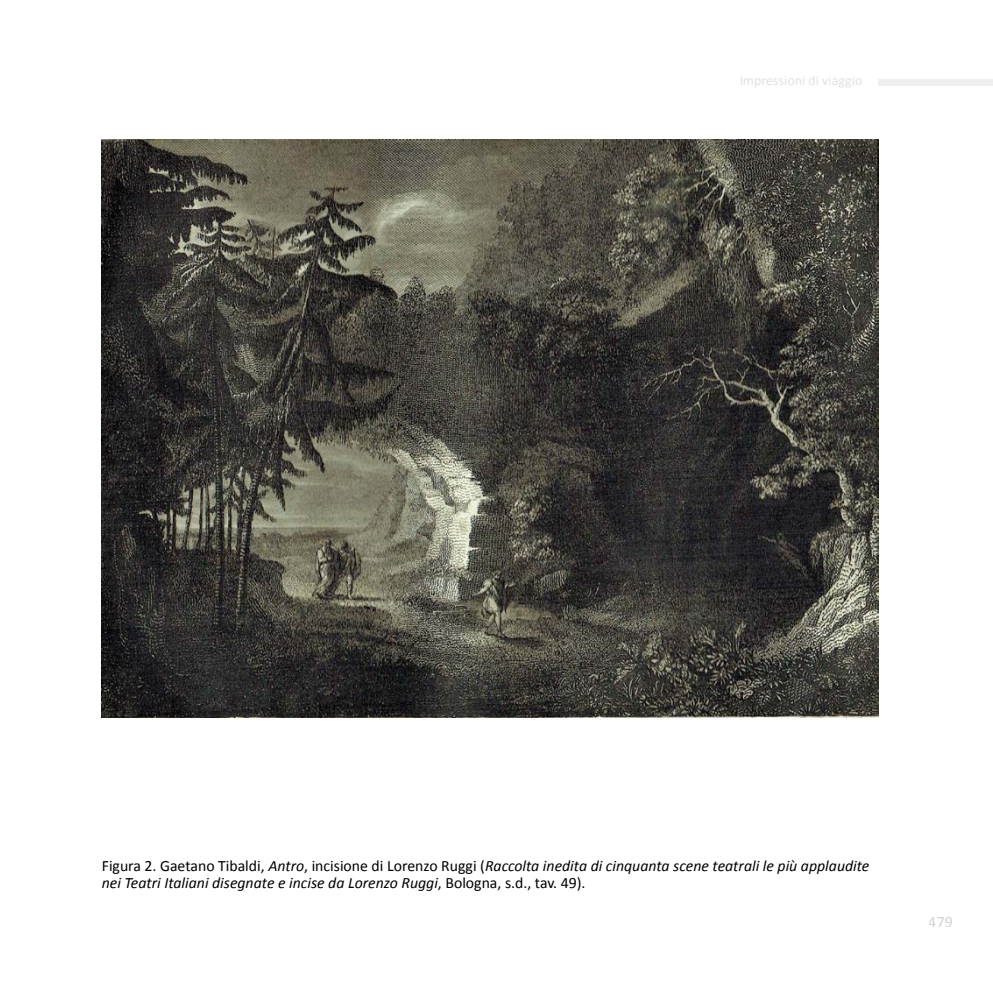
<style>
.page{position:relative;width:993px;height:993px;background:#fff}
.page>*{position:absolute;margin:0;border:0;box-sizing:border-box;transform-origin:0 0}
.t1{font:italic 15.75px/17.2px "Calibri";color:#000}
.t2{font:15.75px "Calibri";color:#a9abae}
.t3{font:14px "Calibri";color:#c9c9c9}
.s1{font-style:normal}
</style>
<div class="page">
<div style="left:878px;top:79px;width:114px;height:6px;background:#f0efef"></div>
<img style="left:102px;top:139px;width:776px;height:578px">
<p class="t3" style="left:739px;top:71px;width:124px">Impressioni di viaggio</p>
<p class="t1" style="left:102px;top:856px;width:769px"><span class="s1">Figura 2. Gaetano Tibaldi,</span> Antro<span class="s1">, incisione di Lorenzo Ruggi (</span>Raccolta inedita di cinquanta scene teatrali le più applaudite nei Teatri Italiani disegnate e incise da Lorenzo Ruggi<span class="s1">, Bologna, s.d., tav. 49).</span></p>
<p class="t2" style="left:928px;top:910px;width:25px">479</p>
</div>
